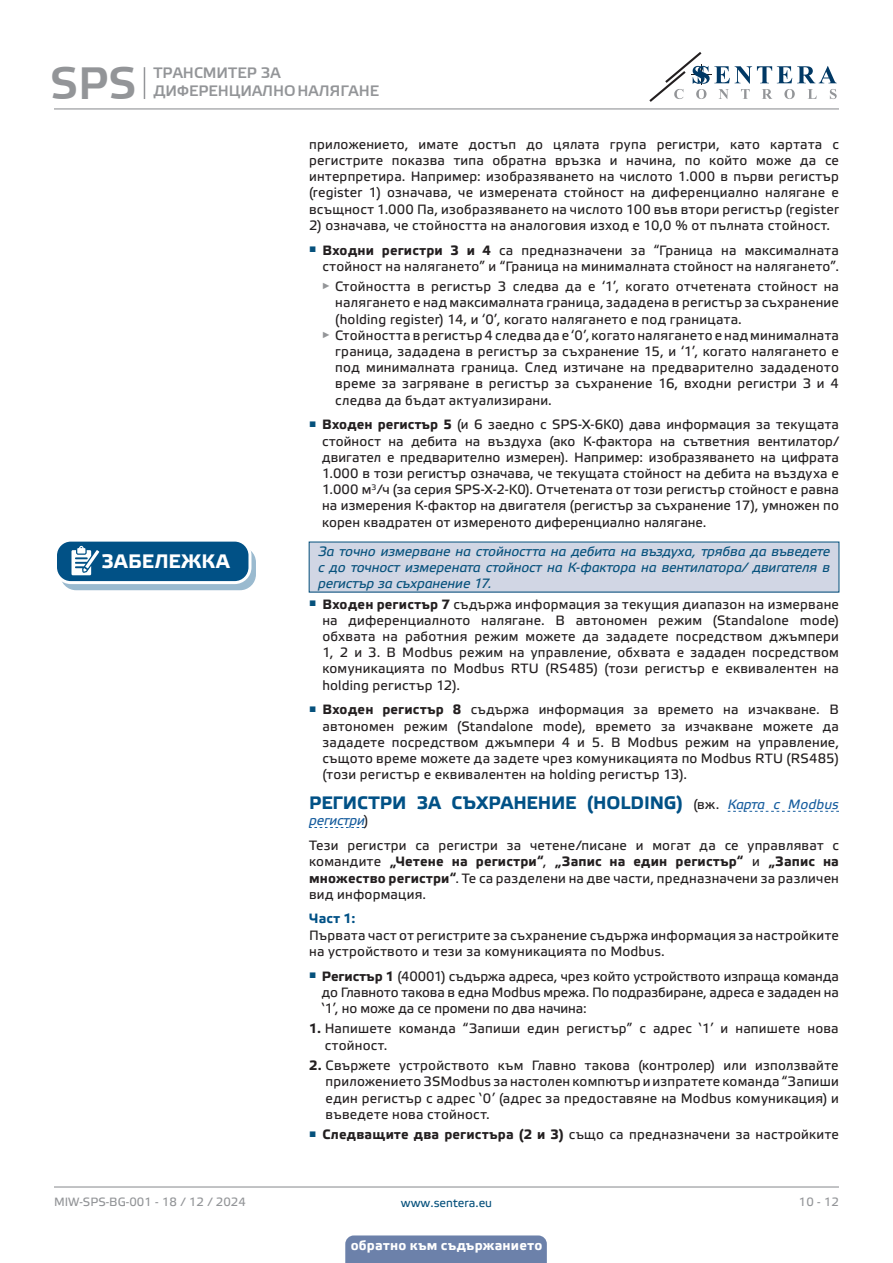
<style>
.page{position:relative;width:893px;height:1263px;background:#fff}
.page>*{position:absolute;margin:0;border:0;box-sizing:border-box;transform-origin:0 0}
.t1{font:45px "Etelka Medium Pro";color:#939598}
.t2{font:700 19.5px "Etelka Text Pro";letter-spacing:.02em;color:#fff}
.Subheader{font:700 18px "Etelka Text Pro";letter-spacing:-.005em;color:#015186}
.t3{font:15px/18px "Etelka Medium Pro";color:#939598}
.body{font:13.5px/16.2px "Etelka Text Pro";letter-spacing:.015em;color:#231f20;text-align:justify}
.Subheader-2{font:13.5px/16.2px "Etelka Text Pro";letter-spacing:.015em;color:#231f20;text-align:justify}
.attention{font:italic 13.5px/16.2px "Etelka Text Pro";letter-spacing:-.01em;color:#06517c;text-align:justify}
.t4{font:700 13.5px "Etelka Text Pro";letter-spacing:.015em;color:#fff}
.Subheader-3{font:italic 13.5px "Etelka Text Pro";letter-spacing:-.005em;color:#175d9e}
.body-2{font:700 13.5px "Etelka Text Pro";color:#015186}
.t5{font:12px "Etelka Text Pro";color:#939598}
.t6{font:12px "Etelka Text Pro";color:#06517c}
.s1{font-weight:700}
.s2{font-weight:400;font-size:13.5px;color:#231f20}
.s3{font-weight:400;font-style:italic;font-size:13.5px;color:#175d9e}
.s4{font-style:normal;color:#231f20}
.s5{font-family:"Verdana"}
</style>
<div class="page">
<hr style="left:54px;top:108px;width:785px;height:1px;background:#939598">
<hr style="left:54px;top:1186px;width:785px;height:1px;background:#939598">
<svg style="left:649px;top:52px;width:188px;height:50px"></svg>
<div style="left:345px;top:1235px;width:202px;height:28px;background:#6c81aa"></div>
<svg style="left:728px;top:811px;width:111px;height:1px"></svg>
<svg style="left:309px;top:827px;width:55px;height:1px"></svg>
<div style="left:309px;top:542px;width:530px;height:50px;background:#d1d6e4"></div>
<div style="left:61px;top:547px;width:194px;height:43px;background:#9abacf;border-radius:15px"></div>
<div style="left:60px;top:546px;width:196px;height:44px;border:1px solid #015186;border-radius:15px"></div>
<div style="left:56px;top:540px;width:194px;height:43px;background:#015186;border-radius:15px"></div>
<div style="left:54px;top:539px;width:197px;height:45px;border:3px solid #fff;border-radius:15px"></div>
<svg style="left:71px;top:546px;width:34px;height:37px"></svg>
<hr style="left:144px;top:67px;width:1px;height:32px;background:#939598">
<h1 class="t1" style="left:50px;top:59px;width:88px">SPS</h1>
<p class="t3" style="left:153px;top:65px;width:227px">ТРАНСМИТЕР ЗА<br>ДИФЕРЕНЦИАЛНО НАЛЯГАНЕ</p>
<p class="t2" style="left:102px;top:551px;width:129px">ЗАБЕЛЕЖКА</p>
<p class="body" style="left:309px;top:137px;width:531px">приложението, имате достъп до цялата група регистри, като картата с регистрите показва типа обратна връзка и начина, по който може да се интерпретира. Например: изобразяването на числото 1.000 в първи регистър (register 1) означава, че измерената стойност на диференциално налягане е всъщност 1.000 Пa, изобразяването на числото 100 във втори регистър (register</p>
<p class="body" style="left:309px;top:218px;width:523px">2) означава, че стойността на аналоговия изход е 10,0 % от пълната стойност.</p>
<p class="body" style="left:309px;top:243px;width:531px;text-align:right"><sup>■</sup> <span class="s1">Входни регистри 3 и 4</span> са предназначени за “Граница на максималната стойност на налягането” и “Граница на минималната стойност на налягането”.</p>
<p class="body" style="left:335px;top:279px;width:505px;text-indent:-13px"><sup>►</sup> Стойността в регистър 3 следва да е ‘1’, когато отчетената стойност на налягането е над максималната граница, зададена в регистър за съхранение (holding register) 14, и ‘0’, когато налягането е под границата.</p>
<p class="body" style="left:335px;top:328px;width:505px;text-indent:-13px"><sup>►</sup> Стойността в регистър 4 следва да е ‘0’, когато налягането е над минималната граница, зададена в регистър за съхранение 15, и ‘1’, когато налягането е под минималната граница. След изтичане на предварително зададеното време за загряване в регистър за съхранение 16, входни регистри 3 и 4 следва да бъдат актуализирани.</p>
<p class="body" style="left:322px;top:417px;width:518px;text-indent:-13px"><sup>■</sup> <span class="s1">Входен регистър 5</span> (и 6 заедно с SPS-X-6K0) дава информация за текущата стойност на дебита на въздуха (ако К-фактора на сътветния вентилатор/ двигател е предварително измерен). Например: изобразяването на цифрата 1.000 в този регистър означава, че текущата стойност на дебита на въздуха е 1.000 м<sup>3</sup>/ч (за серия SPS-X-2-K0). Отчетената от този регистър стойност е равна на измерения К-фактор на двигателя (регистър за съхранение 17), умножен по корен квадратен от измереното диференциално налягане.</p>
<p class="attention" style="left:318px;top:544px;width:514px">За точно измерване на стойността на дебита на въздуха, трябва да въведете с до точност измерената стойност на К-фактора на вентилатора/ двигателя в регистър за съхранение 17.</p>
<p class="body" style="left:322px;top:597px;width:518px;text-indent:-13px"><sup>■</sup> <span class="s1">Входен регистър 7</span> съдържа информация за текущия диапазон на измерване на диференциалното налягане. В автономен режим (Standalone mode) обхвата на работния режим можете да зададете посредством джъмпери 1, 2 и 3. В Modbus режим на управление, обхвата е зададен посредством комуникацията по Modbus RTU (RS485) (този регистър е еквивалентен на holding регистър 12).</p>
<p class="body" style="left:322px;top:702px;width:518px;text-indent:-13px"><sup>■</sup> <span class="s1">Входен регистър 8</span> съдържа информация за времето на изчакване. В автономен режим (Standalone mode), времето за изчакване можете да зададете посредством джъмпери 4 и 5. В Modbus режим на управление, същото време можете да задете чрез комуникацията по Modbus RTU (RS485) (този регистър е еквивалентен на holding регистър 13).</p>
<p class="Subheader" style="left:309px;top:793px;width:531px">РЕГИСТРИ ЗА СЪХРАНЕНИЕ (HOLDING) <span class="s2">(вж.</span> <span class="s3">Карта с Modbus</span></p>
<p class="Subheader-3" style="left:309px;top:813px;width:61px">регистри<span class="s4">)</span></p>
<p class="Subheader-2" style="left:309px;top:838px;width:531px">Тези регистри са регистри за четене/писане и могат да се управляват с командите <span class="s1">„Четене на регистри“</span>, <span class="s1">„Запис на един регистър“</span> и <span class="s1">„Запис на множество регистри“</span>. Те са разделени на две части, предназначени за различен вид информация.</p>
<p class="body-2" style="left:309px;top:911px;width:48px">Част 1:</p>
<p class="body" style="left:309px;top:928px;width:531px">Първата част от регистрите за съхранение съдържа информация за настройките на устройството и тези за комуникацията по Modbus.</p>
<p class="body" style="left:322px;top:969px;width:519px;text-indent:-13px"><sup>■</sup> <span class="s1">Регистър 1</span> (40001) съдържа адреса, чрез който устройството изпраща команда до Главното такова в една Modbus мрежа. По подразбиране, адреса е зададен на <span class="s5">‘</span>1<span class="s5">’</span>, но може да се промени по два начина:</p>
<p class="body" style="left:325px;top:1021px;width:515px;text-indent:-16px"><span class="s1">1.</span> Напишете команда “Запиши един регистър” с адрес <span class="s5">‘</span>1<span class="s5">’</span> и напишете нова стойност.</p>
<p class="body" style="left:326px;top:1058px;width:515px;text-indent:-17px"><span class="s1">2.</span> Свържете устройството към Главно такова (контролер) или използвайте приложението 3SModbus за настолен компютър и изпратете команда “Запиши един регистър с адрес <span class="s5">‘</span>0<span class="s5">’</span> (адрес за предоставяне на Modbus комуникация) и въведете нова стойност.</p>
<p class="body" style="left:309px;top:1127px;width:531px"><sup>■</sup> <span class="s1">Следващите два регистъра (2 и 3)</span> също са предназначени за настройките</p>
<p class="t5" style="left:54px;top:1195px;width:193px">MIW-SPS-BG-001 - 18 / 12 / 2024</p>
<p class="t6" style="left:401px;top:1196px;width:93px">www.sentera.eu</p>
<p class="t5" style="left:799px;top:1195px;width:42px">10 - 12</p>
<p class="t4" style="left:351px;top:1238px;width:193px">обратно към съдържанието</p>
</div>
